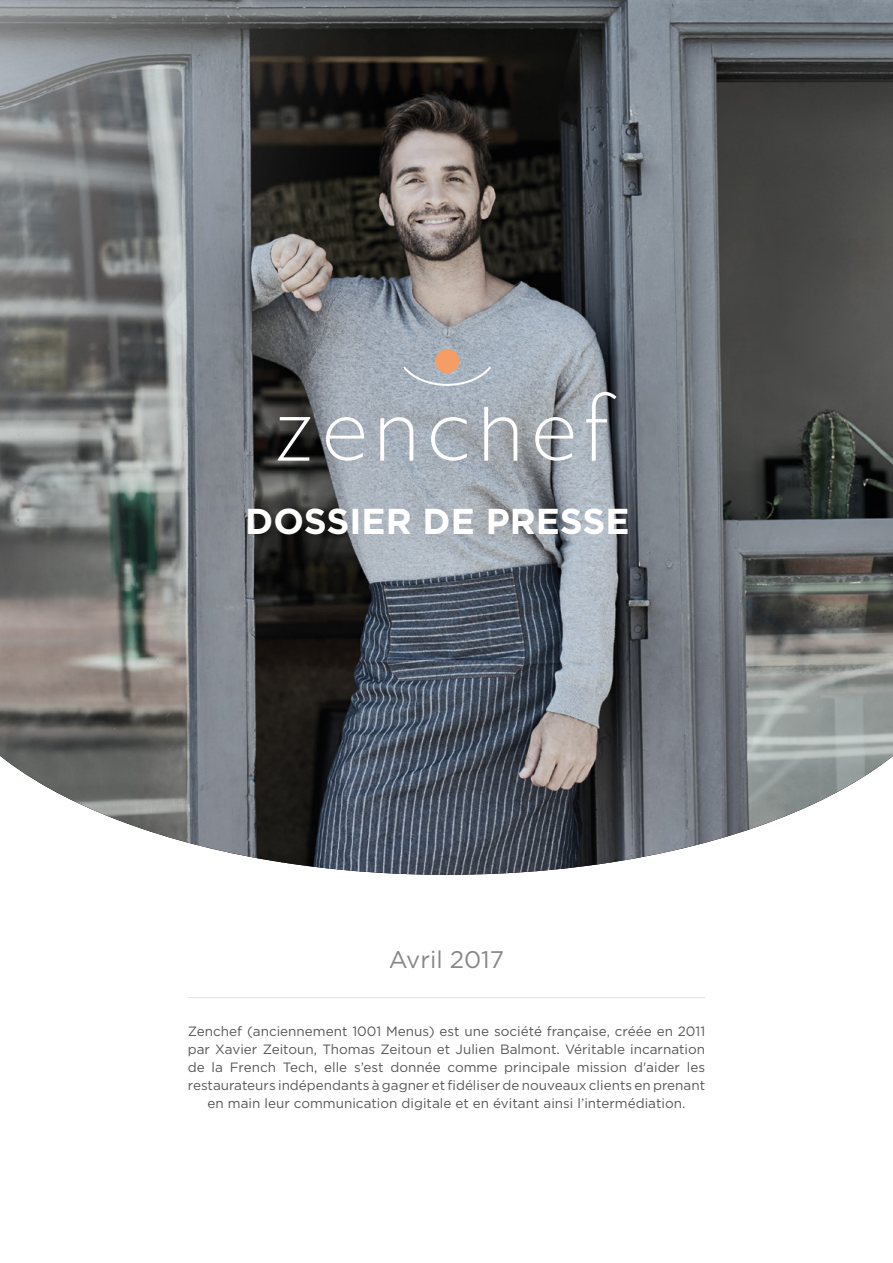
<style>
.page{position:relative;width:893px;height:1263px;background:#fff}
.page>*{position:absolute;margin:0;border:0;box-sizing:border-box;transform-origin:0 0}
.t1{font:700 36px "Gotham";color:#fff}
.t2{font:24px "Gotham";color:#878787}
.t3{font:13.5px/18px "Gotham";color:#575756;text-align:center}
</style>
<div class="page">
<img style="left:0;top:0;width:893px;height:875px">
<hr style="left:188px;top:997px;width:517px;height:1px;background:#e3e3e3">
<svg style="left:278px;top:417px;width:32px;height:44px"></svg>
<svg style="left:326px;top:417px;width:38px;height:44px"></svg>
<svg style="left:380px;top:417px;width:33px;height:44px"></svg>
<svg style="left:431px;top:417px;width:36px;height:44px"></svg>
<svg style="left:484px;top:407px;width:33px;height:54px"></svg>
<svg style="left:535px;top:417px;width:38px;height:44px"></svg>
<svg style="left:586px;top:392px;width:31px;height:69px;background:#93999f"></svg>
<svg style="left:403px;top:366px;width:88px;height:20px;background:#b0bac5"></svg>
<div style="left:435px;top:349px;width:24px;height:24px;background:#f49d65;border-radius:50%"></div>
<h1 class="t1" style="left:245px;top:498px;width:386px">DOSSIER DE PRESSE</h1>
<h2 class="t2" style="left:389px;top:944px;width:117px">Avril 2017</h2>
<p class="t3" style="left:188px;top:1021px;width:519px">Zenchef (anciennement 1001 Menus) est une société française, créée en 2011 par Xavier Zeitoun, Thomas Zeitoun et Julien Balmont. Véritable incarnation de la French Tech, elle s’est donnée comme principale mission d'aider les restaurateurs indépendants à gagner et fidéliser de nouveaux clients en prenant en main leur communication digitale et en évitant ainsi l’intermédiation.</p>
</div>
